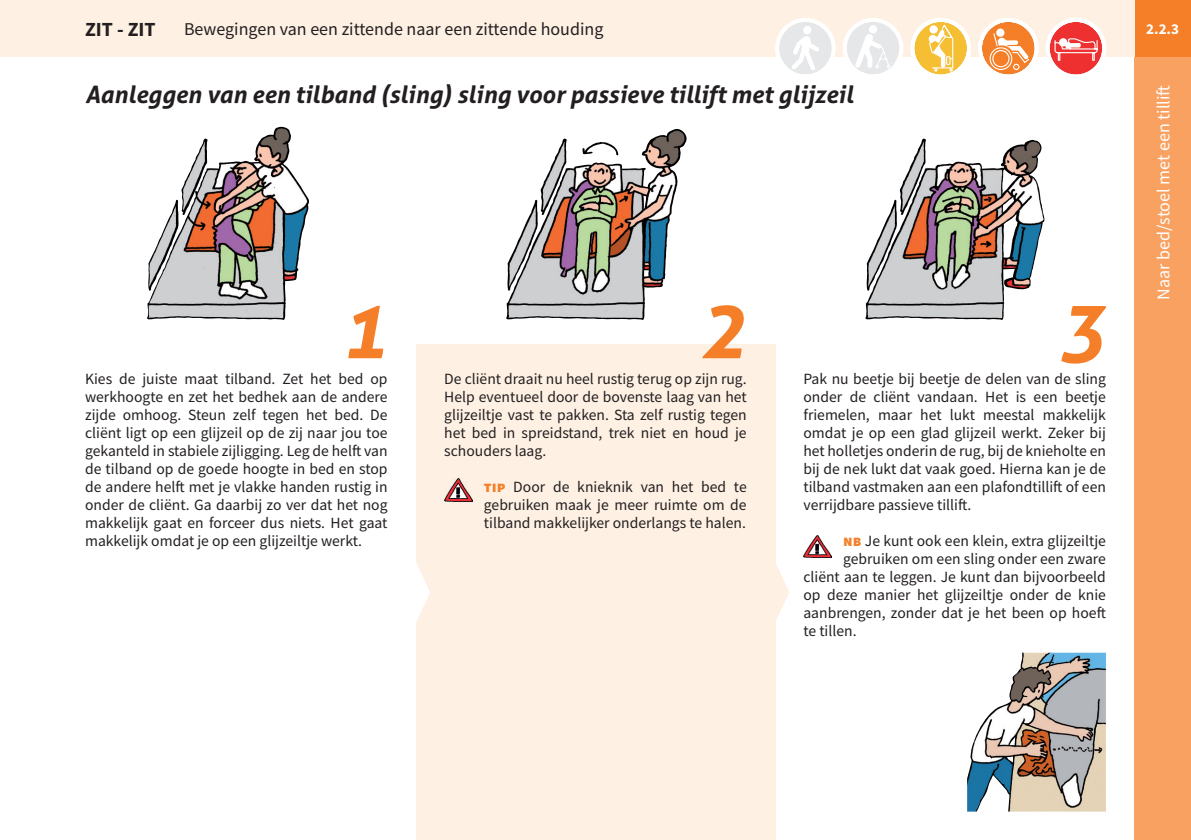
<style>
.page{position:relative;width:1191px;height:840px;background:#fff}
.page>*{position:absolute;margin:0;border:0;box-sizing:border-box;transform-origin:0 0}
.t1{font:italic 700 80px "Aller";color:#f47f28}
.t2{font:italic 700 24px "Aller";color:#231f20}
.t3{font:700 20px "Source Sans Pro";color:#231f20}
.t4{font:18px "Source Sans Pro";color:#231f20}
.t5{font:18px "Source Sans Pro";color:#fff}
.t6{font:15.6px/18px "Source Sans Pro";color:#231f20;text-align:justify}
.t7{font:700 15px "Source Sans Pro";color:#fff}
.s1{font-weight:900;color:#f47f28}
</style>
<div class="page">
<div style="left:416px;top:344px;width:359px;height:495px;background:#fef0e3"></div>
<svg style="left:775px;top:562px;width:14px;height:60px"></svg>
<svg style="left:416px;top:563px;width:14px;height:59px"></svg>
<div style="left:1134px;top:0;width:57px;height:839px;background:#f9a161"></div>
<div style="left:1134px;top:0;width:57px;height:57px;background:#f47f28"></div>
<div style="left:0;top:0;width:1134px;height:57px;background:#fef0e3"></div>
<div style="left:779px;top:22px;width:52px;height:53px;background:#e6e7e9;border-radius:50%"></div>
<svg style="left:792px;top:36px;width:27px;height:34px"></svg>
<div style="left:803px;top:26px;width:8px;height:9px;background:#fff;border-radius:50%"></div>
<div style="left:775px;top:18px;width:60px;height:61px;border:4px solid #fff;border-radius:50%"></div>
<div style="left:846px;top:22px;width:53px;height:53px;background:#e6e7e9;border-radius:50%"></div>
<div style="left:869px;top:25px;width:8px;height:8px;background:#fff;border-radius:50%"></div>
<svg style="left:855px;top:34px;width:35px;height:35px"></svg>
<div style="left:842px;top:18px;width:61px;height:61px;border:4px solid #fff;border-radius:50%"></div>
<div style="left:914px;top:22px;width:53px;height:53px;background:#f5be33;border-radius:50%"></div>
<svg style="left:928px;top:24px;width:26px;height:48px"></svg>
<div style="left:910px;top:18px;width:61px;height:61px;border:4px solid #fff;border-radius:50%"></div>
<div style="left:982px;top:22px;width:52px;height:53px;background:#f47f28;border-radius:50%"></div>
<div style="left:996px;top:28px;width:8px;height:9px;background:#fff;border-radius:50%"></div>
<svg style="left:989px;top:32px;width:41px;height:39px"></svg>
<div style="left:978px;top:18px;width:60px;height:61px;border:4px solid #fff;border-radius:50%"></div>
<div style="left:1049px;top:22px;width:53px;height:53px;background:#ee3031;border-radius:50%"></div>
<svg style="left:1054px;top:38px;width:44px;height:23px"></svg>
<div style="left:1045px;top:18px;width:61px;height:61px;border:4px solid #fff;border-radius:50%"></div>
<img style="left:444px;top:478px;width:28px;height:23px">
<img style="left:865px;top:138px;width:167px;height:181px">
<img style="left:506px;top:129px;width:181px;height:191px">
<img style="left:147px;top:129px;width:162px;height:191px">
<img style="left:803px;top:535px;width:28px;height:22px">
<img style="left:967px;top:652px;width:139px;height:159px">
<p class="t3" style="left:85px;top:16px;width:72px">ZIT - ZIT</p>
<p class="t4" style="left:184px;top:18px;width:421px">Bewegingen van een zittende naar een zittende houding</p>
<p class="t7" style="left:1146px;top:19px;width:34px">2.2.3</p>
<h2 class="t2" style="left:85px;top:79px;width:769px">Aanleggen van een tilband (sling) sling voor passieve tillift met glijzeil</h2>
<p class="t5" style="left:1152px;top:299px;width:216px;rotate:-90deg">Naar bed/stoel met een tillift</p>
<h1 class="t1" style="left:339px;top:280px;width:49px">1</h1>
<h1 class="t1" style="left:698px;top:280px;width:49px">2</h1>
<h1 class="t1" style="left:1057px;top:280px;width:49px">3</h1>
<p class="t6" style="left:85px;top:370px;width:304px">Kies de juiste maat tilband. Zet het bed op werkhoogte en zet het bedhek aan de andere zijde omhoog. Steun zelf tegen het bed. De cliënt ligt op een glijzeil op de zij naar jou toe gekanteld in stabiele zijligging. Leg de helft van de tilband op de goede hoogte in bed en stop de andere helft met je vlakke handen rustig in onder de cliënt. Ga daarbij zo ver dat het nog makkelijk gaat en forceer dus niets. Het gaat makkelijk omdat je op een glijzeiltje werkt.</p>
<p class="t6" style="left:444px;top:369px;width:304px">De cliënt draait nu heel rustig terug op zijn rug.<br>Help eventueel door de bovenste laag van het glijzeiltje vast te pakken. Sta zelf rustig tegen het bed in spreidstand, trek niet en houd je schouders laag.</p>
<p class="t6" style="left:484px;top:478px;width:264px"><span class="s1">TIP</span> Door de knieknik van het bed te gebruiken maak je meer ruimte om de tilband makkelijker onderlangs te halen.</p>
<p class="t6" style="left:803px;top:369px;width:304px">Pak nu beetje bij beetje de delen van de sling onder de cliënt vandaan. Het is een beetje friemelen, maar het lukt meestal makkelijk omdat je op een glad glijzeil werkt. Zeker bij het holletjes onderin de rug, bij de knieholte en bij de nek lukt dat vaak goed. Hierna kan je de tilband vastmaken aan een plafondtillift of een verrijdbare passieve tillift.</p>
<p class="t6" style="left:843px;top:531px;width:264px"><span class="s1">NB</span> Je kunt ook een klein, extra glijzeiltje</p>
<p class="t6" style="left:843px;top:549px;width:264px">gebruiken om een sling onder een zware</p>
<p class="t6" style="left:803px;top:567px;width:304px">cliënt aan te leggen. Je kunt dan bijvoorbeeld</p>
<p class="t6" style="left:803px;top:585px;width:304px">op deze manier het glijzeiltje onder de knie</p>
<p class="t6" style="left:803px;top:603px;width:304px">aanbrengen, zonder dat je het been op hoeft</p>
<p class="t6" style="left:803px;top:621px;width:55px">te tillen.</p>
</div>
